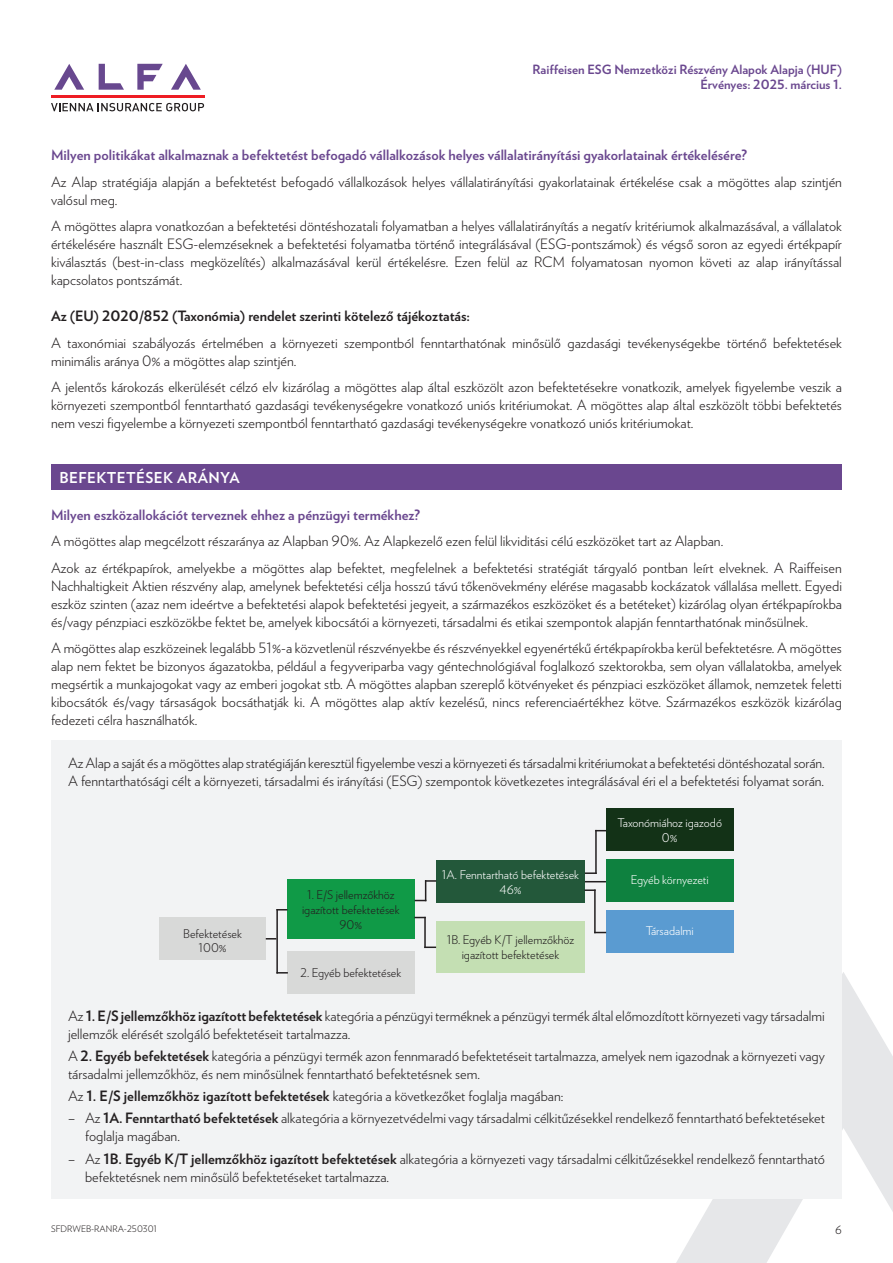
<style>
.page{position:relative;width:893px;height:1263px;background:#fff}
.page>*{position:absolute;margin:0;border:0;box-sizing:border-box;transform-origin:0 0}
.t1{font:700 15px "Verlag";letter-spacing:.025em;color:#fff}
.t2{font:300 14.25px/18px "Verlag";color:#231f20}
.t3{font:700 14.25px "Verlag";color:#6a478f}
.t4{font:700 14.25px "Verlag";color:#231f20}
.t5{font:700 12.75px/15px "Verlag";color:#6a478f;text-align:right}
.t6{font:300 12px/15px "Verlag";color:#231f20;text-align:center}
.t7{font:300 12px/15px "Verlag";color:#fff;text-align:center}
.t8{font:300 11.25px "Verlag";color:#231f20}
.t9{font:300 9px "Verlag";color:#231f20}
.s1{font-weight:700}
</style>
<div class="page">
<svg style="left:171px;top:64px;width:30px;height:26px"></svg>
<svg style="left:137px;top:64px;width:26px;height:26px"></svg>
<svg style="left:99px;top:64px;width:25px;height:26px"></svg>
<svg style="left:54px;top:64px;width:30px;height:26px"></svg>
<hr style="left:51px;top:95px;width:153px;height:3px;background:#ee1d23">
<svg style="left:51px;top:103px;width:153px;height:8px"></svg>
<svg style="left:676px;top:972px;width:217px;height:291px;fill:#e6e7e9"></svg>
<div style="left:51px;top:464px;width:791px;height:26px;background:#6a478f"></div>
<div style="left:51px;top:740px;width:791px;height:458px;background:#f2f3f4"></div>
<div style="left:159px;top:917px;width:107px;height:43px;background:#d8d9d8"></div>
<div style="left:606px;top:911px;width:127px;height:42px;background:#5a9bd1"></div>
<div style="left:606px;top:860px;width:127px;height:42px;background:#0e813f"></div>
<div style="left:606px;top:809px;width:127px;height:42px;background:#133217"></div>
<div style="left:436px;top:860px;width:149px;height:43px;background:#23583a"></div>
<div style="left:287px;top:951px;width:128px;height:43px;background:#d8d9d8"></div>
<div style="left:287px;top:879px;width:128px;height:60px;background:#109a47"></div>
<div style="left:436px;top:922px;width:149px;height:51px;background:#c4dfb3"></div>
<hr style="left:276px;top:909px;width:2px;height:64px;background:#231f20">
<svg style="left:426px;top:946px;width:10px;height:2px"></svg>
<svg style="left:415px;top:880px;width:21px;height:21px"></svg>
<hr style="left:424px;top:917px;width:2px;height:31px;background:#231f20">
<svg style="left:585px;top:872px;width:10px;height:2px"></svg>
<svg style="left:585px;top:881px;width:21px;height:1px"></svg>
<svg style="left:584px;top:889px;width:10px;height:2px"></svg>
<hr style="left:595px;top:830px;width:2px;height:44px;background:#231f20">
<hr style="left:594px;top:889px;width:2px;height:44px;background:#231f20">
<p class="t5" style="left:533px;top:61px;width:311px">Raiffeisen ESG Nemzetközi Részvény Alapok Alapja (HUF)<br>Érvényes: 2025. március 1.</p>
<p class="t3" style="left:51px;top:144px;width:698px">Milyen politikákat alkalmaznak a befektetést befogadó vállalkozások helyes vállalatirányítási gyakorlatainak értékelésére?</p>
<p class="t2" style="left:51px;top:172px;width:792px">Az Alap stratégiája alapján a befektetést befogadó vállalkozások helyes vállalatirányítási gyakorlatainak értékelése csak a mögöttes alap szintjén valósul meg.</p>
<p class="t2" style="left:51px;top:216px;width:792px;text-align:justify">A mögöttes alapra vonatkozóan a befektetési döntéshozatali folyamatban a helyes vállalatirányítás a negatív kritériumok alkalmazásával, a vállalatok értékelésére használt ESG-elemzéseknek a befektetési folyamatba történő integrálásával (ESG-pontszámok) és végső soron az egyedi értékpapír kiválasztás (best-in-class megközelítés) alkalmazásával kerül értékelésre. Ezen felül az RCM folyamatosan nyomon követi az alap irányítással kapcsolatos pontszámát.</p>
<p class="t4" style="left:51px;top:305px;width:421px">Az (EU) 2020/852 (Taxonómia) rendelet szerinti kötelező tájékoztatás:</p>
<p class="t2" style="left:51px;top:333px;width:792px">A taxonómiai szabályozás értelmében a környezeti szempontból fenntarthatónak minősülő gazdasági tevékenységekbe történő befektetések minimális aránya 0% a mögöttes alap szintjén.</p>
<p class="t2" style="left:51px;top:377px;width:792px;text-align:justify">A jelentős károkozás elkerülését célzó elv kizárólag a mögöttes alap által eszközölt azon befektetésekre vonatkozik, amelyek figyelembe veszik a környezeti szempontból fenntartható gazdasági tevékenységekre vonatkozó uniós kritériumokat. A mögöttes alap által eszközölt többi befektetés nem veszi figyelembe a környezeti szempontból fenntartható gazdasági tevékenységekre vonatkozó uniós kritériumokat.</p>
<p class="t1" style="left:60px;top:466px;width:182px">BEFEKTETÉSEK ARÁNYA</p>
<p class="t3" style="left:51px;top:503px;width:371px">Milyen eszközallokációt terveznek ehhez a pénzügyi termékhez?</p>
<p class="t2" style="left:51px;top:527px;width:792px;line-height:26.5px">A mögöttes alap megcélzott részaránya az Alapban 90%. Az Alapkezelő ezen felül likviditási célú eszközöket tart az Alapban.<br>Azok az értékpapírok, amelyekbe a mögöttes alap befektet, megfelelnek a befektetési stratégiát tárgyaló pontban leírt elveknek. A Raiffeisen</p>
<p class="t2" style="left:51px;top:576px;width:792px;text-align:justify">Nachhaltigkeit Aktien részvény alap, amelynek befektetési célja hosszú távú tőkenövekmény elérése magasabb kockázatok vállalása mellett. Egyedi eszköz szinten (azaz nem ideértve a befektetési alapok befektetési jegyeit, a származékos eszközöket és a betéteket) kizárólag olyan értékpapírokba és/vagy pénzpiaci eszközökbe fektet be, amelyek kibocsátói a környezeti, társadalmi és etikai szempontok alapján fenntarthatónak minősülnek.</p>
<p class="t2" style="left:51px;top:638px;width:792px;text-align:justify">A mögöttes alap eszközeinek legalább 51%-a közvetlenül részvényekbe és részvényekkel egyenértékű értékpapírokba kerül befektetésre. A mögöttes alap nem fektet be bizonyos ágazatokba, például a fegyveriparba vagy géntechnológiával foglalkozó szektorokba, sem olyan vállalatokba, amelyek megsértik a munkajogokat vagy az emberi jogokat stb. A mögöttes alapban szereplő kötvényeket és pénzpiaci eszközöket államok, nemzetek feletti kibocsátók és/vagy társaságok bocsáthatják ki. A mögöttes alap aktív kezelésű, nincs referenciaértékhez kötve. Származékos eszközök kizárólag fedezeti célra használhatók.</p>
<p class="t2" style="left:68px;top:753px;width:758px">Az Alap a saját és a mögöttes alap stratégiáján keresztül figyelembe veszi a környezeti és társadalmi kritériumokat a befektetési döntéshozatal során.<br>A fenntarthatósági célt a környezeti, társadalmi és irányítási (ESG) szempontok következetes integrálásával éri el a befektetési folyamat során.</p>
<p class="t7" style="left:617px;top:815px;width:106px">Taxonómiához igazodó<br>0%</p>
<p class="t7" style="left:442px;top:866px;width:139px">1A. Fenntartható befektetések<br>46%</p>
<p class="t7" style="left:631px;top:871px;width:80px">Egyéb környezeti</p>
<p class="t6" style="left:302px;top:886px;width:99px">1. E/S jellemzőkhöz igazított befektetések<br>90%</p>
<p class="t6" style="left:183px;top:926px;width:60px;line-height:13.5px">Befektetések<br>100%</p>
<p class="t7" style="left:646px;top:922px;width:50px">Társadalmi</p>
<p class="t6" style="left:447px;top:931px;width:129px">1B. Egyéb K/T jellemzőkhöz igazított befektetések</p>
<p class="t6" style="left:300px;top:964px;width:102px">2. Egyéb befektetések</p>
<p class="t2" style="left:68px;top:1006px;width:758px">Az <span class="s1">1. E/S jellemzőkhöz igazított befektetések</span> kategória a pénzügyi terméknek a pénzügyi termék által előmozdított környezeti vagy társadalmi jellemzők elérését szolgáló befektetéseit tartalmazza.</p>
<p class="t2" style="left:68px;top:1046px;width:758px">A <span class="s1">2. Egyéb befektetések</span> kategória a pénzügyi termék azon fennmaradó befektetéseit tartalmazza, amelyek nem igazodnak a környezeti vagy társadalmi jellemzőkhöz, és nem minősülnek fenntartható befektetésnek sem.</p>
<p class="t2" style="left:68px;top:1086px;width:497px">Az <span class="s1">1. E/S jellemzőkhöz igazított befektetések</span> kategória a következőket foglalja magában:</p>
<p class="t2" style="left:85px;top:1108px;width:741px;text-indent:-17px">– Az <span class="s1">1A. Fenntartható befektetések</span> alkategória a környezetvédelmi vagy társadalmi célkitűzésekkel rendelkező fenntartható befektetéseket foglalja magában.</p>
<p class="t2" style="left:85px;top:1149px;width:741px;text-indent:-17px">– Az <span class="s1">1B. Egyéb K/T jellemzőkhöz igazított befektetések</span> alkategória a környezeti vagy társadalmi célkitűzésekkel rendelkező fenntartható befektetésnek nem minősülő befektetéseket tartalmazza.</p>
<p class="t9" style="left:51px;top:1222px;width:108px">SFDRWEB-RANRA-250301</p>
<p class="t8" style="left:835px;top:1221px;width:8px">6</p>
</div>
